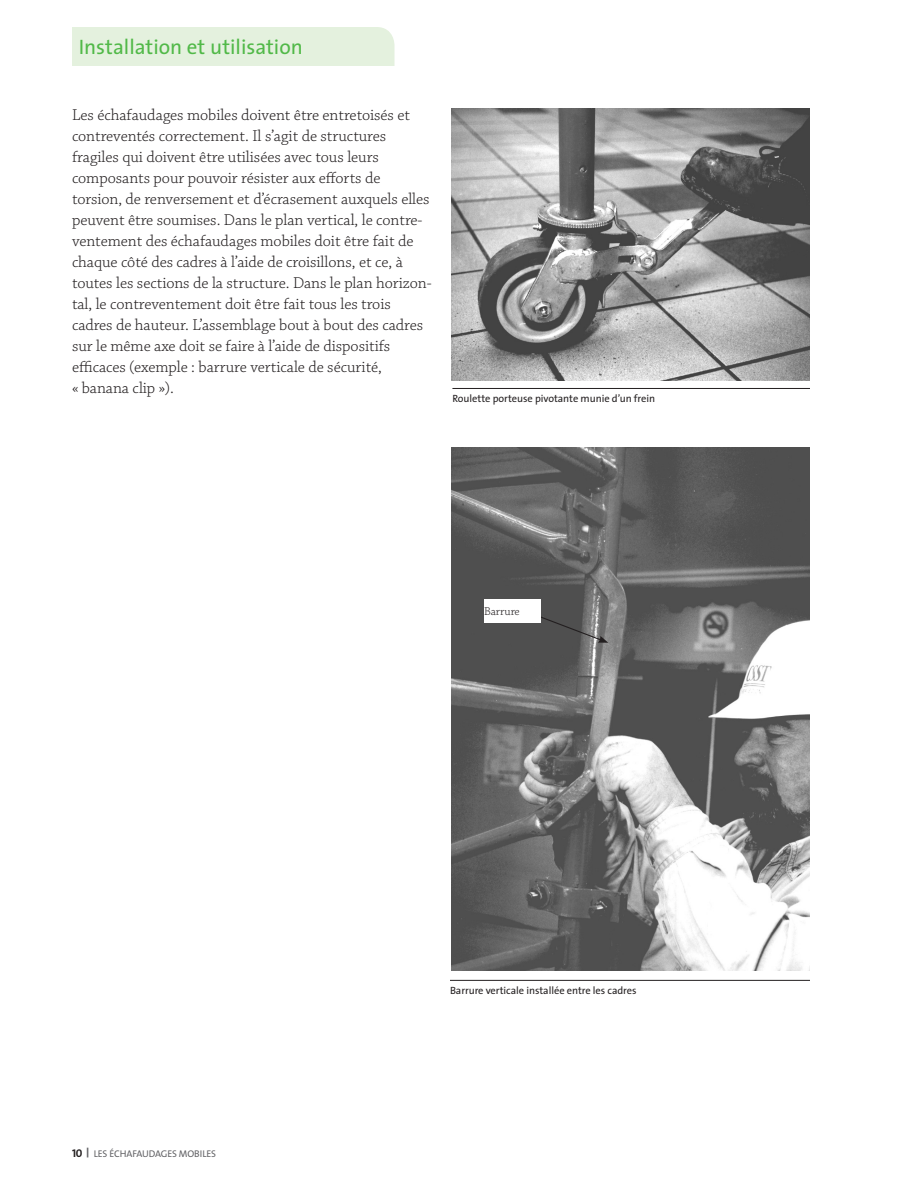
<style>
.page{position:relative;width:918px;height:1188px;background:#fff}
.page>*{position:absolute;margin:0;border:0;box-sizing:border-box;transform-origin:0 0}
.t1{font:21px "The Sans";color:#51b948}
._1-Texte_courant{font:300 16.5px/21px "Chaparral Pro";letter-spacing:-.005em;color:#231f20}
._1-Notes_illustratio{font:300 12px "Chaparral Pro";letter-spacing:-.005em;color:#231f20}
._1-Légende{font:10.5px "The Sans";letter-spacing:-.005em;color:#231f20}
.t2{font:9.75px "The Sans Caps";letter-spacing:-.01em;color:#636366}
.s1{font-family:"The Sans Bold Caps";font-size:11.25px;color:#231f20}
</style>
<div class="page">
<div style="left:72px;top:27px;width:322px;height:39px;background:#e4f1de"></div>
<hr style="left:452px;top:388px;width:358px;height:1px;background:#231f20">
<hr style="left:450px;top:980px;width:360px;height:1px;background:#231f20">
<img style="left:452px;top:108px;width:358px;height:273px">
<img style="left:451px;top:448px;width:359px;height:523px">
<svg style="left:522px;top:609px;width:86px;height:34px;background:#5f5f5f"></svg>
<div style="left:484px;top:599px;width:56px;height:23px;background:#fff"></div>
<p class="t1" style="left:79px;top:30px;width:226px">Installation et utilisation</p>
<p class="_1-Texte_courant" style="left:72px;top:105px;width:361px">Les échafaudages mobiles doivent être entretoisés et contreventés correctement. Il s’agit de structures fragiles qui doivent être utilisées avec tous leurs composants pour pouvoir résister aux efforts de torsion, de renversement et d’écrasement auxquels elles peuvent être soumises. Dans le plan vertical, le contre&shy;ventement des échafaudages mobiles doit être fait de chaque côté des cadres à l’aide de croisillons, et ce, à toutes les sections de la structure. Dans le plan horizon&shy;tal, le contreventement doit être fait tous les trois cadres de hauteur. L’assemblage bout à bout des cadres sur le même axe doit se faire à l’aide de dispositifs efficaces (exemple : barrure verticale de sécurité,<br>« banana clip »).</p>
<p class="_1-Légende" style="left:452px;top:390px;width:204px">Roulette porteuse pivotante munie d’un frein</p>
<p class="_1-Notes_illustratio" style="left:484px;top:605px;width:37px">Barrure</p>
<p class="t2" style="left:72px;top:1146px;width:146px"><span class="s1">10</span> <sup>|</sup> LES ÉCHAFAUDAGES MOBILES</p>
<p class="_1-Légende" style="left:450px;top:982px;width:188px">Barrure verticale installée entre les cadres</p>
</div>
